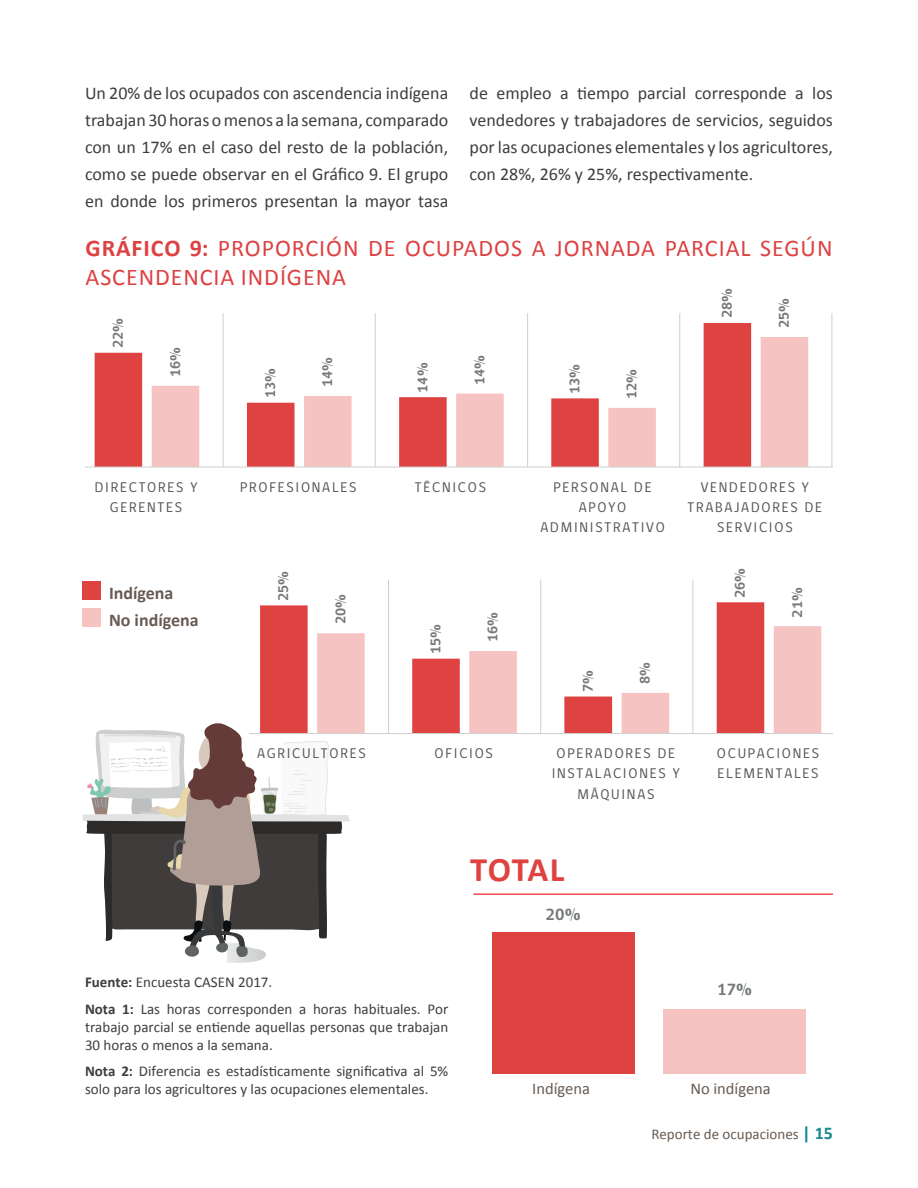
<style>
.page{position:relative;width:918px;height:1188px;background:#fff}
.page>*{position:absolute;margin:0;border:0;box-sizing:border-box;transform-origin:0 0}
.t1{font:700 34.5px "Calibri";color:#de4341}
.t2{font:24px "Calibri";letter-spacing:.04em;color:#dd4142}
.t3{font:700 24px "Calibri";letter-spacing:.04em;color:#dd4142}
.t4{font:18px/27px "Calibri";color:#3e3e3f;text-align:justify}
.t5{font:700 18px/27px "Calibri";color:#675b53}
.t6{font:16.5px "Calibri";color:#675b53}
.t7{font:700 16.5px "gob CL";color:#74787a}
.t8{font:15px/18px "Calibri";color:#3e3e3f}
.t9{font:15px "Calibri";color:#675b53}
.t10{font:14.4px/20.4px "gob CL";letter-spacing:.12em;color:#515455;text-align:center}
.t11{font:700 14.4px "gob CL";letter-spacing:-.005em;color:#74787a}
.s1{font-weight:400}
.s2{font-weight:700}
.s3{font-weight:700;font-size:18px;color:#188993}
</style>
<div class="page">
<img style="left:227px;top:958px;width:37px;height:5px">
<svg style="left:82px;top:723px;width:268px;height:235px"></svg>
<div style="left:82px;top:581px;width:19px;height:18px;background:#de4341"></div>
<div style="left:82px;top:608px;width:19px;height:18px;background:#f5c4c2"></div>
<hr style="left:473px;top:893px;width:360px;height:2px;background:#ef4d4f">
<div style="left:492px;top:932px;width:143px;height:142px;background:#de4341"></div>
<div style="left:663px;top:1009px;width:143px;height:65px;background:#f5c4c2"></div>
<hr style="left:85px;top:313px;width:1px;height:154px;background:#cfd1d0">
<hr style="left:223px;top:313px;width:1px;height:154px;background:#cfd1d0">
<hr style="left:375px;top:313px;width:1px;height:154px;background:#cfd1d0">
<hr style="left:527px;top:313px;width:1px;height:154px;background:#cfd1d0">
<hr style="left:679px;top:313px;width:1px;height:154px;background:#cfd1d0">
<hr style="left:831px;top:313px;width:1px;height:154px;background:#cfd1d0">
<hr style="left:917px;top:313px;width:1px;height:154px;background:#cfd1d0">
<svg style="left:95px;top:323px;width:656px;height:144px"></svg>
<svg style="left:152px;top:337px;width:656px;height:130px"></svg>
<hr style="left:85px;top:467px;width:748px;height:1px;background:#cfd1d0">
<hr style="left:249px;top:580px;width:1px;height:154px;background:#cfd1d0">
<hr style="left:388px;top:580px;width:1px;height:154px;background:#cfd1d0">
<hr style="left:540px;top:580px;width:1px;height:154px;background:#cfd1d0">
<hr style="left:692px;top:580px;width:1px;height:154px;background:#cfd1d0">
<hr style="left:845px;top:580px;width:1px;height:154px;background:#cfd1d0">
<svg style="left:260px;top:602px;width:504px;height:131px"></svg>
<svg style="left:317px;top:626px;width:504px;height:107px"></svg>
<hr style="left:249px;top:733px;width:584px;height:1px;background:#cfd1d0">
<p class="t4" style="left:85px;top:79px;width:365px">Un 20% de los ocupados con ascendencia indígena trabajan 30 horas o menos a la semana, comparado con un 17% en el caso del resto de la población, como se puede observar en el Gráfico 9. El grupo en donde los primeros presentan la mayor tasa</p>
<p class="t4" style="left:470px;top:79px;width:365px">de empleo a tiempo parcial corresponde a los vendedores y trabajadores de servicios, seguidos por las ocupaciones elementales y los agricultores, con 28%, 26% y 25%, respectivamente.</p>
<h2 class="t3" style="left:86px;top:231px;width:175px">Gráfico 9: <span class="s1">Propo</span></h2>
<h2 class="t2" style="left:292px;top:231px;width:129px">rciónde ocupados</h2>
<h2 class="t2" style="left:532px;top:231px;width:79px">a jornada</h2>
<h2 class="t2" style="left:665px;top:231px;width:53px">parcial</h2>
<h2 class="t2" style="left:760px;top:231px;width:70px">según</h2>
<h2 class="t2" style="left:86px;top:260px;width:15px">ascendencia</h2>
<h2 class="t2" style="left:241px;top:260px;width:62px">indígena</h2>
<p class="t11" style="left:108px;top:348px;width:32px;rotate:-90deg">22%</p>
<p class="t11" style="left:165px;top:377px;width:32px;rotate:-90deg">16%</p>
<p class="t11" style="left:318px;top:387px;width:32px;rotate:-90deg">14%</p>
<p class="t11" style="left:470px;top:385px;width:32px;rotate:-90deg">14%</p>
<p class="t11" style="left:261px;top:398px;width:32px;rotate:-90deg">13%</p>
<p class="t11" style="left:413px;top:393px;width:32px;rotate:-90deg">14%</p>
<p class="t11" style="left:565px;top:394px;width:32px;rotate:-90deg">13%</p>
<p class="t11" style="left:622px;top:399px;width:32px;rotate:-90deg">12%</p>
<p class="t11" style="left:717px;top:318px;width:32px;rotate:-90deg">28%</p>
<p class="t11" style="left:774px;top:328px;width:32px;rotate:-90deg">25%</p>
<p class="t10" style="left:95px;top:477px;width:104px">DIRECTORES Y<br>GERENTES</p>
<p class="t10" style="left:240px;top:477px;width:118px">PROFESIONALES</p>
<p class="t10" style="left:415px;top:477px;width:73px">TÉCNICOS</p>
<p class="t10" style="left:541px;top:477px;width:126px">PERSONAL DE<br>APOYO<br>ADMINISTRATIVO</p>
<p class="t10" style="left:688px;top:477px;width:136px">VENDEDORES Y<br>TRABAJADORES DE<br>SERVICIOS</p>
<p class="t11" style="left:274px;top:601px;width:32px;rotate:-90deg">25%</p>
<p class="t11" style="left:426px;top:654px;width:32px;rotate:-90deg">15%</p>
<p class="t11" style="left:578px;top:692px;width:23px;rotate:-90deg">7%</p>
<p class="t11" style="left:730px;top:598px;width:32px;rotate:-90deg">26%</p>
<p class="t5" style="left:109px;top:579px;width:91px">Indígena<br>No indígena</p>
<p class="t11" style="left:787px;top:618px;width:32px;rotate:-90deg">21%</p>
<p class="t11" style="left:331px;top:624px;width:32px;rotate:-90deg">20%</p>
<p class="t11" style="left:483px;top:642px;width:32px;rotate:-90deg">16%</p>
<p class="t11" style="left:635px;top:684px;width:23px;rotate:-90deg">8%</p>
<p class="t10" style="left:257px;top:743px;width:110px">AGRICULTORES</p>
<p class="t10" style="left:434px;top:743px;width:60px">OFICIOS</p>
<p class="t10" style="left:552px;top:743px;width:130px">OPERADORES DE<br>INSTALACIONES Y<br>MÁQUINAS</p>
<p class="t10" style="left:717px;top:743px;width:104px;text-align:left">OCUPACIONES<br>ELEMENTALES</p>
<h1 class="t1" style="left:470px;top:846px;width:95px">TOTAL</h1>
<p class="t7" style="left:546px;top:904px;width:36px">20%</p>
<p class="t8" style="left:85px;top:969px;width:365px;line-height:26.5px"><span class="s2">Fuente:</span> Encuesta CASEN 2017.<br><span class="s2">Nota 1:</span> Las horas corresponden a horas habituales. Por</p>
<p class="t8" style="left:85px;top:1017px;width:365px">trabajo parcial se entiende aquellas personas que trabajan<br>30 horas o menos a la semana.</p>
<p class="t8" style="left:85px;top:1062px;width:365px"><span class="s2">Nota 2:</span> Diferencia es estadísticamente significativa al 5% solo para los agricultores y las ocupaciones elementales.</p>
<p class="t7" style="left:717px;top:979px;width:36px">17%</p>
<p class="t6" style="left:532px;top:1077px;width:59px">Indígena</p>
<p class="t6" style="left:690px;top:1077px;width:82px">No indígena</p>
<p class="t9" style="left:651px;top:1124px;width:183px">Reporte de ocupaciones <span class="s3">| 15</span></p>
</div>
